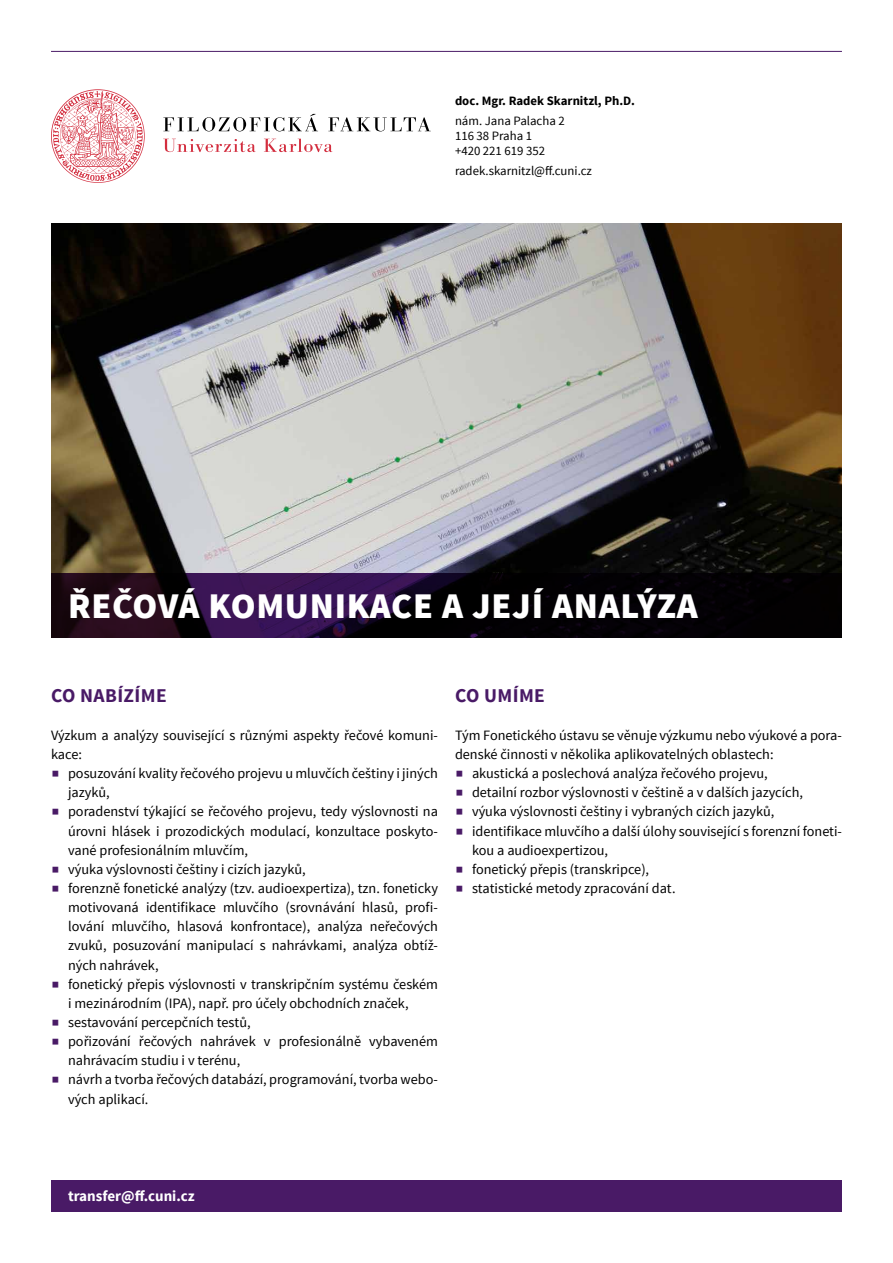
<style>
.page{position:relative;width:893px;height:1263px;background:#fff}
.page>*{position:absolute;margin:0;border:0;box-sizing:border-box;transform-origin:0 0}
.t1{font:900 36px "Source Sans Pro";letter-spacing:.02em;color:#fff}
.t2{font:700 19.5px "Source Sans Pro";letter-spacing:.02em;color:#491a66}
.t3{font:700 15px "Source Sans Pro";color:#fff}
.t4{font:14.25px/19.2px "Source Sans Pro";color:#000}
.t5{font:12.75px/15.3px "Source Sans Pro";color:#000}
.t6{font:700 12.75px "Source Sans Pro";color:#000}
.s1{font-size:28.5px;color:#491a66}
</style>
<div class="page">
<hr style="left:51px;top:51px;width:791px;height:1px;background:#491a66">
<img style="left:51px;top:223px;width:791px;height:351px">
<div style="left:51px;top:1180px;width:791px;height:32px;background:#491a66"></div>
<svg style="left:51px;top:574px;width:791px;height:64px;background:#14061a"></svg>
<svg style="left:163px;top:114px;width:155px;height:17px"></svg>
<svg style="left:328px;top:117px;width:103px;height:14px"></svg>
<svg style="left:163px;top:139px;width:93px;height:13px"></svg>
<svg style="left:264px;top:139px;width:68px;height:13px"></svg>
<svg style="left:51px;top:89px;width:94px;height:94px"></svg>
<p class="t6" style="left:455px;top:93px;width:182px">doc. Mgr. Radek Skarnitzl, Ph.D.</p>
<p class="t5" style="left:455px;top:113px;width:111px">nám. Jana Palacha 2<br>116 38 Praha 1<br>+420 221 619 352</p>
<p class="t5" style="left:455px;top:163px;width:138px">radek.skarnitzl@ff.cuni.cz</p>
<h1 class="t1" style="left:68px;top:582px;width:631px">ŘEČOVÁ KOMUNIKACE A JEJÍ ANALÝZA</h1>
<h2 class="t2" style="left:51px;top:683px;width:117px">CO NABÍZÍME</h2>
<p class="t4" style="left:51px;top:726px;width:388px">Výzkum a analýzy související s různými aspekty řečové komuni&shy;kace:</p>
<p class="t4" style="left:68px;top:764px;width:371px;text-indent:-17px"><span class="s1">■</span> posuzování kvality řečového projevu u mluvčích češtiny i jiných jazyků,</p>
<p class="t4" style="left:68px;top:802px;width:371px;text-align:justify;text-indent:-17px"><span class="s1">■</span> poradenství týkající se řečového projevu, tedy výslovnosti na úrovni hlásek i prozodických modulací, konzultace poskyto&shy;vané profesionálním mluvčím,</p>
<p class="t4" style="left:51px;top:860px;width:256px"><span class="s1">■</span> výuka výslovnosti češtiny i cizích jazyků,</p>
<p class="t4" style="left:68px;top:879px;width:371px;text-align:justify;text-indent:-17px"><span class="s1">■</span> forenzně fonetické analýzy (tzv. audioexpertiza), tzn. foneticky motivovaná identifikace mluvčího (srovnávání hlasů, profi&shy;lování mluvčího, hlasová konfrontace), analýza neřečových zvuků, posuzování manipulací s nahrávkami, analýza obtíž&shy;ných nahrávek,</p>
<p class="t4" style="left:68px;top:975px;width:371px;text-indent:-17px"><span class="s1">■</span> fonetický přepis výslovnosti v transkripčním systému českém i mezinárodním (IPA), např. pro účely obchodních značek,</p>
<p class="t4" style="left:51px;top:1013px;width:201px"><span class="s1">■</span> sestavování percepčních testů,</p>
<p class="t4" style="left:68px;top:1032px;width:371px;text-indent:-17px"><span class="s1">■</span> pořizování řečových nahrávek v profesionálně vybaveném nahrávacím studiu i v terénu,</p>
<p class="t4" style="left:68px;top:1070px;width:371px;text-indent:-17px"><span class="s1">■</span> návrh a tvorba řečových databází, programování, tvorba webo&shy;vých aplikací.</p>
<h2 class="t2" style="left:455px;top:683px;width:91px">CO UMÍME</h2>
<p class="t4" style="left:455px;top:726px;width:388px">Tým Fonetického ústavu se věnuje výzkumu nebo výukové a pora&shy;denské činnosti v několika aplikovatelných oblastech:</p>
<p class="t4" style="left:455px;top:764px;width:314px"><span class="s1">■</span> akustická a poslechová analýza řečového projevu,</p>
<p class="t4" style="left:455px;top:783px;width:350px"><span class="s1">■</span> detailní rozbor výslovnosti v češtině a v dalších jazycích,</p>
<p class="t4" style="left:455px;top:802px;width:321px"><span class="s1">■</span> výuka výslovnosti češtiny i vybraných cizích jazyků,</p>
<p class="t4" style="left:472px;top:821px;width:371px;text-indent:-17px"><span class="s1">■</span> identifikace mluvčího a další úlohy související s forenzní foneti&shy;kou a audioexpertizou,</p>
<p class="t4" style="left:455px;top:860px;width:196px"><span class="s1">■</span> fonetický přepis (transkripce),</p>
<p class="t4" style="left:455px;top:879px;width:222px"><span class="s1">■</span> statistické metody zpracování dat.</p>
<p class="t3" style="left:68px;top:1186px;width:128px">transfer@ff.cuni.cz</p>
</div>
